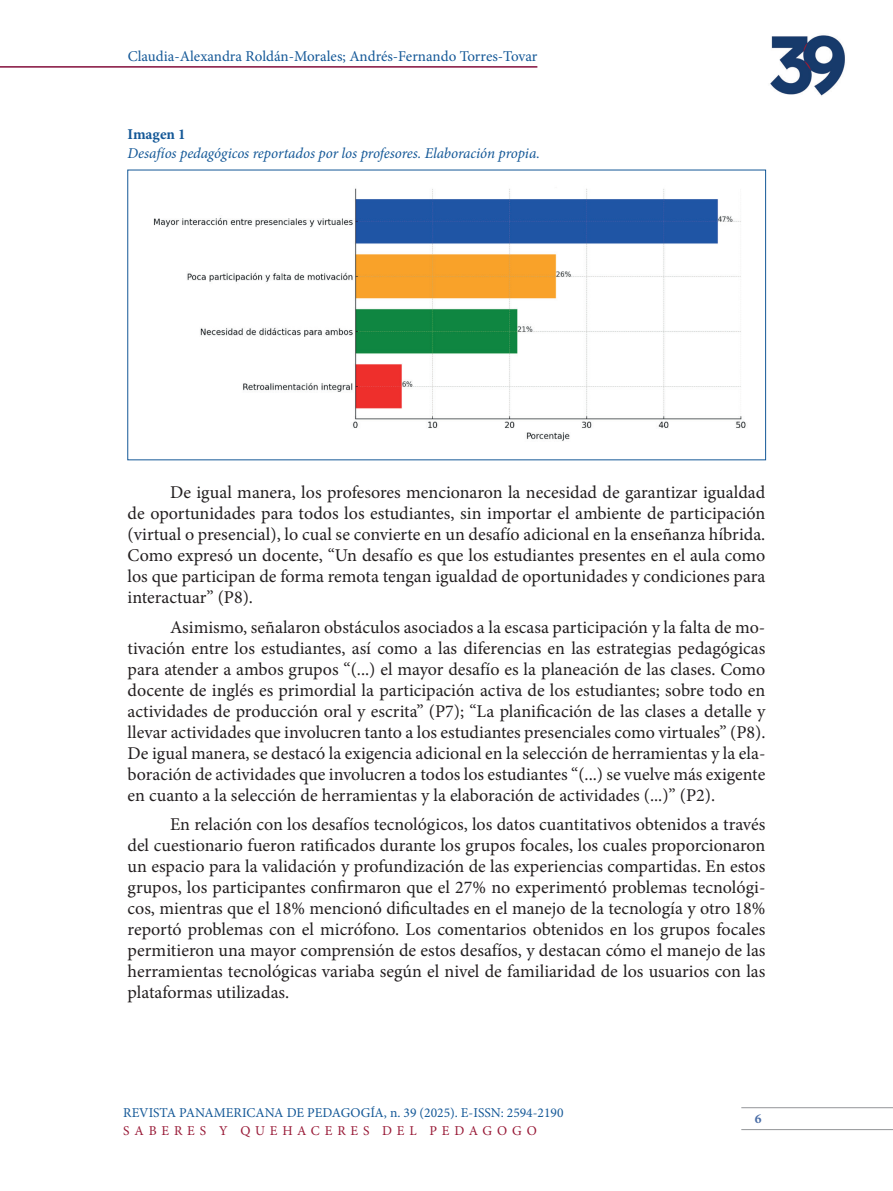
<style>
.page{position:relative;width:893px;height:1191px;background:#fff}
.page>*{position:absolute;margin:0;border:0;box-sizing:border-box;transform-origin:0 0}
.t1{font:18px/21px "Minion Pro";color:#231f20;text-align:justify}
.t2{font:italic 15px "Minion Pro";letter-spacing:-.005em;color:#145897}
.t3{font:15px "Minion Pro";color:#145897}
.t4{font:700 15px "Minion Pro";color:#145897}
.t5{font:13.5px "Minion Pro";color:#145897}
.t6{font:13.5px "Minion Pro";letter-spacing:.36em;color:#981936}
.t7{font:700 13.5px "Minion Pro";color:#4b6ea7}
</style>
<div class="page">
<hr style="left:0;top:66px;width:537px;height:2px;background:#840f3c">
<hr style="left:741px;top:1107px;width:152px;height:1px;background:#939598">
<hr style="left:741px;top:1129px;width:152px;height:1px;background:#939598">
<img style="left:770px;top:35px;width:75px;height:61px">
<img style="left:153px;top:188px;width:593px;height:253px">
<p class="t3" style="left:128px;top:46px;width:411px">Claudia-Alexandra Roldán-Morales; Andrés-Fernando Torres-Tovar</p>
<p class="t4" style="left:128px;top:123px;width:60px">Imagen 1</p>
<p class="t2" style="left:128px;top:143px;width:414px">Desafíos pedagógicos reportados por los profesores. Elaboración propia.</p>
<p class="t1" style="left:128px;top:482px;width:639px;text-indent:43px">De igual manera, los profesores mencionaron la necesidad de garantizar igualdad de oportunidades para todos los estudiantes, sin importar el ambiente de participación (virtual o presencial), lo cual se convierte en un desafío adicional en la enseñanza híbrida.<br>Como expresó un docente, “Un desafío es que los estudiantes presentes en el aula como los que participan de forma remota tengan igualdad de oportunidades y condiciones para interactuar” (P8).</p>
<p class="t1" style="left:128px;top:616px;width:639px;text-indent:43px">Asimismo, señalaron obstáculos asociados a la escasa participación y la falta de mo&shy;tivación entre los estudiantes, así como a las diferencias en las estrategias pedagógicas para atender a ambos grupos “(...) el mayor desafío es la planeación de las clases. Como docente de inglés es primordial la participación activa de los estudiantes; sobre todo en actividades de producción oral y escrita” (P7); “La planificación de las clases a detalle y llevar actividades que involucren tanto a los estudiantes presenciales como virtuales” (P8).<br>De igual manera, se destacó la exigencia adicional en la selección de herramientas y la ela&shy;boración de actividades que involucren a todos los estudiantes “(...) se vuelve más exigente en cuanto a la selección de herramientas y la elaboración de actividades (...)” (P2).</p>
<p class="t1" style="left:128px;top:814px;width:639px;text-indent:43px">En relación con los desafíos tecnológicos, los datos cuantitativos obtenidos a través del cuestionario fueron ratificados durante los grupos focales, los cuales proporcionaron un espacio para la validación y profundización de las experiencias compartidas. En estos grupos, los participantes confirmaron que el 27% no experimentó problemas tecnológi&shy;cos, mientras que el 18% mencionó dificultades en el manejo de la tecnología y otro 18% reportó problemas con el micrófono. Los comentarios obtenidos en los grupos focales permitieron una mayor comprensión de estos desafíos, y destacan cómo el manejo de las herramientas tecnológicas variaba según el nivel de familiaridad de los usuarios con las plataformas utilizadas.</p>
<p class="t5" style="left:123px;top:1103px;width:442px">REVISTA PANAMERICANA DE PEDAGOGÍA, n. 39 (2025). E-ISSN: 2594-2190</p>
<p class="t6" style="left:123px;top:1121px;width:415px">SABERES Y QUEHACERES DEL PEDAGOGO</p>
<p class="t7" style="left:755px;top:1108px;width:8px">6</p>
</div>
